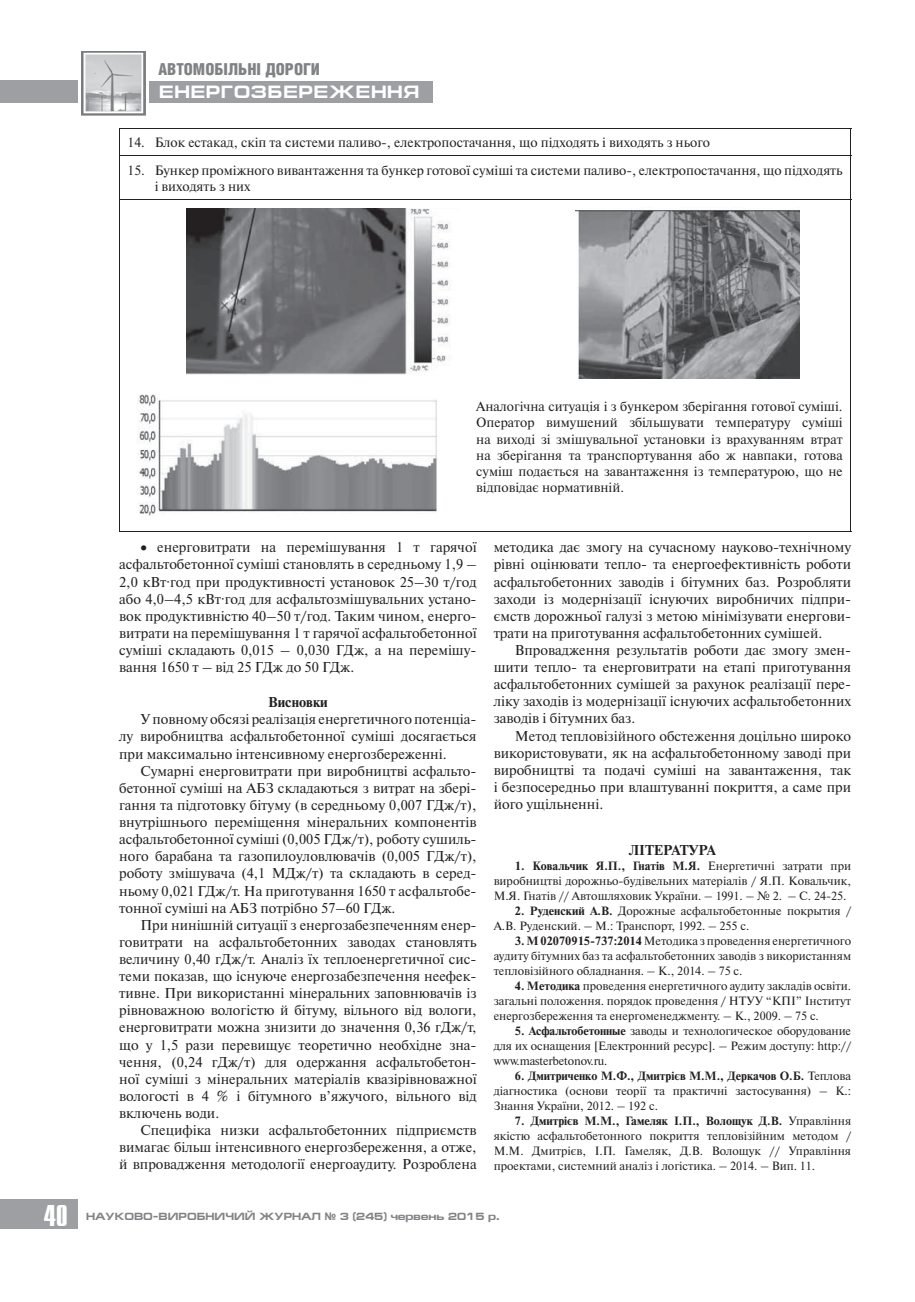
<style>
.page{position:relative;width:915px;height:1302px;background:#fff}
.page>*{position:absolute;margin:0;border:0;box-sizing:border-box;transform-origin:0 0}
.t1{font:700 30px "Compact C";color:#fff}
.t2{font:700 18px "Europe Ext";letter-spacing:.025em;color:#fff}
.t3{font:900 16.5px "Helios Cond";color:#808285}
.t4{font:14.25px/17.1px "Newton C";color:#231f20;text-align:justify}
.t5{font:700 14.25px "Newton C";color:#231f20}
.t6{font:13.5px/16.2px "Newton C";color:#231f20}
.t7{font:12px/15px "Newton C";color:#231f20;text-align:justify}
.t8{font:700 10.5px "Europe Ext";color:#808285}
.s1{font-weight:700}
.s2{font-family:"Arial"}
</style>
<div class="page">
<div style="left:0;top:81px;width:77px;height:22px;background:#9d9fa2"></div>
<div style="left:149px;top:81px;width:283px;height:22px;background:#9d9fa2"></div>
<img style="left:81px;top:51px;width:64px;height:64px">
<div style="left:0;top:1198px;width:77px;height:30px;background:#9d9fa2"></div>
<hr style="left:119px;top:128px;width:296px;height:1px;background:#231f20">
<svg style="left:119px;top:129px;width:1px;height:26px"></svg>
<hr style="left:415px;top:128px;width:53px;height:1px;background:#231f20">
<hr style="left:468px;top:128px;width:57px;height:1px;background:#231f20">
<hr style="left:525px;top:128px;width:325px;height:1px;background:#231f20">
<svg style="left:850px;top:128px;width:1px;height:27px"></svg>
<hr style="left:119px;top:155px;width:296px;height:1px;background:#231f20">
<hr style="left:119px;top:156px;width:1px;height:43px;background:#231f20">
<hr style="left:415px;top:155px;width:53px;height:1px;background:#231f20">
<hr style="left:468px;top:155px;width:57px;height:1px;background:#231f20">
<hr style="left:525px;top:155px;width:325px;height:1px;background:#231f20">
<hr style="left:850px;top:156px;width:1px;height:43px;background:#231f20">
<hr style="left:119px;top:200px;width:1px;height:184px;background:#231f20">
<hr style="left:850px;top:200px;width:1px;height:184px;background:#231f20">
<hr style="left:119px;top:384px;width:1px;height:147px;background:#231f20">
<hr style="left:850px;top:384px;width:1px;height:147px;background:#231f20">
<hr style="left:119px;top:531px;width:296px;height:1px;background:#231f20">
<hr style="left:415px;top:531px;width:53px;height:1px;background:#231f20">
<hr style="left:468px;top:531px;width:57px;height:1px;background:#231f20">
<hr style="left:525px;top:531px;width:325px;height:1px;background:#231f20">
<hr style="left:119px;top:199px;width:296px;height:1px;background:#231f20">
<hr style="left:415px;top:199px;width:53px;height:1px;background:#231f20">
<hr style="left:468px;top:199px;width:57px;height:1px;background:#231f20">
<hr style="left:525px;top:199px;width:325px;height:1px;background:#231f20">
<img style="left:186px;top:208px;width:264px;height:167px">
<img style="left:575px;top:210px;width:224px;height:168px">
<img style="left:137px;top:394px;width:300px;height:122px">
<p class="t3" style="left:158px;top:60px;width:163px">АВТОМОБІЛЬНI ДОРОГИ</p>
<p class="t2" style="left:159px;top:82px;width:262px">ЕНЕРГОЗБЕРЕЖЕННЯ</p>
<p class="t6" style="left:128px;top:134px;width:583px">14. Блок естакад, скіп та системи паливо-, електропостачання, що підходять і виходять з нього</p>
<p class="t6" style="left:155px;top:162px;width:689px;text-indent:-27px">15. Бункер проміжного вивантаження та бункер готової суміші та системи паливо-, електропостачання, що підходять і виходять з них</p>
<p class="t6" style="left:476px;top:398px;width:368px;text-align:justify">Аналогічна ситуація і з бункером зберігання готової суміші.<br>Оператор вимушений збільшувати температуру суміші на виході зі змішувальної установки із врахуванням втрат на зберігання та транспортування або ж навпаки, готова суміш подається на завантаження із температурою, що не відповідає нормативній.</p>
<p class="t4" style="left:119px;top:539px;width:359px;text-indent:21px">• енерговитрати на перемішування 1 т гарячої асфальтобетонної суміші становлять в середньому 1,9 – 2,0 кВт∙год при продуктивності установок 25–30 т/год або 4,0–4,5 кВт∙год для асфальтозмішувальних устано&shy;вок продуктивністю 40–50 т/год. Таким чином, енерго&shy;витрати на перемішування 1 т гарячої асфальтобетонної суміші складають 0,015 – 0,030 ГДж, а на перемішу&shy;вання 1650 т – від 25 ГДж до 50 ГДж.</p>
<p class="t5" style="left:268px;top:694px;width:61px">Висновки</p>
<p class="t4" style="left:119px;top:711px;width:359px;text-indent:21px">У повному обсязі реалізація енергетичного потенціа&shy;лу виробництва асфальтобетонної суміші досягається при максимально інтенсивному енергозбереженні.</p>
<p class="t4" style="left:119px;top:762px;width:359px;text-indent:21px">Сумарні енерговитрати при виробництві асфальто&shy;бетонної суміші на АБЗ складаються з витрат на збері&shy;гання та підготовку бітуму (в середньому 0,007 ГДж/т), внутрішнього переміщення мінеральних компонентів асфальтобетонної суміші (0,005 ГДж/т), роботу сушиль&shy;ного барабана та газопилоуловлювачів (0,005 ГДж/т), роботу змішувача (4,1 МДж/т) та складають в серед&shy;ньому 0,021 ГДж/т. На приготування 1650 т асфальтобе&shy;тонної суміші на АБЗ потрібно 57–60 ГДж.</p>
<p class="t4" style="left:119px;top:916px;width:359px;text-indent:21px">При нинішній ситуації з енергозабезпеченням енер&shy;говитрати на асфальтобетонних заводах становлять величину 0,40 гДж/т. Аналіз їх теплоенергетичної сис&shy;теми показав, що існуюче енергозабезпечення неефек&shy;тивне. При використанні мінеральних заповнювачів із рівноважною вологістю й бітуму, вільного від вологи, енерговитрати можна знизити до значення 0,36 гДж/т, що у 1,5 рази перевищує теоретично необхідне зна&shy;чення, (0,24 гДж/т) для одержання асфальтобетон&shy;ної суміші з мінеральних матеріалів квазірівноважної вологості в 4 % і бітумного в’яжучого, вільного від включень води.</p>
<p class="t4" style="left:119px;top:1121px;width:359px;text-indent:21px">Специфіка низки асфальтобетонних підприємств вимагає більш інтенсивного енергозбереження, а отже, й впровадження методології енергоаудиту. Розроблена</p>
<p class="t4" style="left:493px;top:539px;width:359px">методика дає змогу на сучасному науково-технічному рівні оцінювати тепло- та енергоефективність роботи асфальтобетонних заводів і бітумних баз. Розробляти заходи із модернізації існуючих виробничих підпри&shy;ємств дорожньої галузі з метою мінімізувати енергови&shy;трати на приготування асфальтобетонних сумішей.</p>
<p class="t4" style="left:493px;top:641px;width:359px;text-indent:21px">Впровадження результатів роботи дає змогу змен&shy;шити тепло- та енерговитрати на етапі приготування асфальтобетонних сумішей за рахунок реалізації пере&shy;ліку заходів із модернізації існуючих асфальтобетонних заводів і бітумних баз.</p>
<p class="t4" style="left:493px;top:727px;width:359px;text-indent:21px">Метод тепловізійного обстеження доцільно широко використовувати, як на асфальтобетонному заводі при виробництві та подачі суміші на завантаження, так і безпосередньо при влаштуванні покриття, а саме при його ущільненні.</p>
<p class="t5" style="left:628px;top:842px;width:88px">ЛІТЕРАТУРА</p>
<p class="t7" style="left:493px;top:858px;width:359px;text-indent:21px"><span class="s1">1. Ковальчик Я.П., Гнатів М.Я.</span> Енергетичні затрати при виробництві дорожньо-будівельних матеріалів / Я.П. Ковальчик, М.Я. Гнатів // Автошляховик України. – 1991. – № 2. – С. 24-25.</p>
<p class="t7" style="left:493px;top:903px;width:359px;text-indent:21px"><span class="s1">2. Руденский А.В.</span> Дорожные асфальтобетонные покрытия /<br>А.В. Руденский. – М.: Транспорт, 1992. – 255 с.</p>
<p class="t7" style="left:493px;top:933px;width:359px;text-indent:21px"><span class="s1">3. М 02070915-737:2014</span> Методика з проведення енергетичного аудиту бітумних баз та асфальтобетонних заводів з використанням тепловізійного обладнання. – К., 2014. – 75 с.</p>
<p class="t7" style="left:493px;top:978px;width:359px;text-indent:21px"><span class="s1">4. Методика</span> проведення енергетичного аудиту закладів освіти. загальні положення. порядок проведення / НТУУ “КПІ” Інститут енергозбереження та енергоменеджменту. – К., 2009. – 75 с.</p>
<p class="t7" style="left:493px;top:1023px;width:359px;text-indent:21px"><span class="s1">5. Асфальтобетонные</span> заводы и технологическое оборудование для их оснащения [Електронний ресурс]. – Режим доступу: http:// www.masterbetonov.ru.</p>
<p class="t7" style="left:493px;top:1068px;width:359px;text-indent:21px"><span class="s1">6. Дмитриченко М.Ф., Дмитрієв М.М., Деркачов О.Б.</span> Теплова діагностика (основи теорії та практичні застосування) – К.:<br>Знання України, 2012. – 192 с.</p>
<p class="t7" style="left:493px;top:1113px;width:359px;text-indent:21px"><span class="s1">7. Дмитрієв М.М., Гамеляк І.П., Волощук Д.В.</span> Управління якістю асфальтобетонного покриття тепловізійним методом / М.М. Дмитрієв, І.П. Гамеляк, Д.В. Волощук // Управління проектами, системний аналіз і логістика. – 2014. – Вип. 11.</p>
<h1 class="t1" style="left:44px;top:1200px;width:26px">40</h1>
<p class="t8" style="left:86px;top:1210px;width:415px">НАУКОВО-ВИРОБНИЧИЙ ЖУРНАЛ <span class="s2">№</span> 3 (245) червень 2015 р.</p>
</div>
